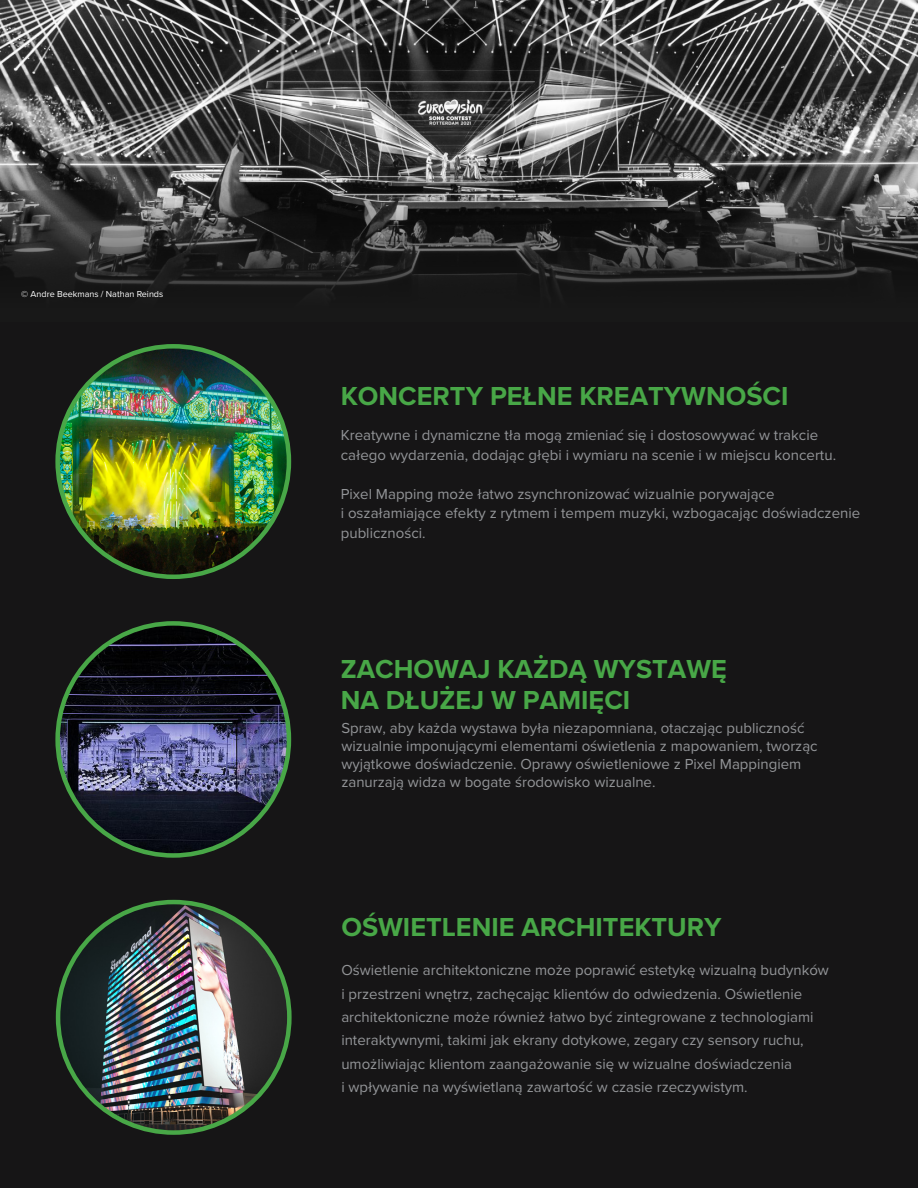
<style>
.page{position:relative;width:918px;height:1188px;background:#161516}
.page>*{position:absolute;margin:0;border:0;box-sizing:border-box;transform-origin:0 0}
.t1{font:700 27px/31.2px "Proxima Nova";color:#48a747}
.t2{font:15px/23.4px "Proxima Nova";color:#939598}
.t3{font:9px "Proxima Nova";color:#fff}
</style>
<div class="page">
<img style="left:58px;top:346px;width:231px;height:231px;border-radius:115px">
<img style="left:58px;top:623px;width:231px;height:232px;border-radius:116px">
<img style="left:58px;top:902px;width:231px;height:231px;border-radius:115px">
<img style="left:0;top:0;width:918px;height:168px">
<svg style="left:0;top:168px;width:918px;height:127px"></svg>
<p class="t3" style="left:21px;top:287px;width:143px">© Andre Beekmans / Nathan Reinds</p>
<h1 class="t1" style="left:341px;top:380px;width:449px">KONCERTY PEŁNE KREATYWNOŚCI</h1>
<p class="t2" style="left:341px;top:425px;width:497px;line-height:19.5px">Kreatywne i dynamiczne tła mogą zmieniać się i dostosowywać w trakcie całego wydarzenia, dodając głębi i wymiaru na scenie i w miejscu koncertu.</p>
<p class="t2" style="left:341px;top:483px;width:521px;line-height:19.5px">Pixel Mapping może łatwo zsynchronizować wizualnie porywające<br>i oszałamiające efekty z rytmem i tempem muzyki, wzbogacając doświadczenie publiczności.</p>
<h1 class="t1" style="left:341px;top:652px;width:388px">ZACHOWAJ KAŻDĄ WYSTAWĘ<br>NA DŁUŻEJ W PAMIĘCI</h1>
<p class="t2" style="left:341px;top:718px;width:478px;line-height:18px">Spraw, aby każda wystawa była niezapomniana, otaczając publiczność wizualnie imponującymi elementami oświetlenia z mapowaniem, tworząc wyjątkowe doświadczenie. Oprawy oświetleniowe z Pixel Mappingiem zanurzają widza w bogate środowisko wizualne.</p>
<h1 class="t1" style="left:341px;top:911px;width:382px">OŚWIETLENIE ARCHITEKTURY</h1>
<p class="t2" style="left:341px;top:958px;width:489px">Oświetlenie architektoniczne może poprawić estetykę wizualną budynków i przestrzeni wnętrz, zachęcając klientów do odwiedzenia. Oświetlenie architektoniczne może również łatwo być zintegrowane z technologiami interaktywnymi, takimi jak ekrany dotykowe, zegary czy sensory ruchu, umożliwiając klientom zaangażowanie się w wizualne doświadczenia<br>i wpływanie na wyświetlaną zawartość w czasie rzeczywistym.</p>
</div>
